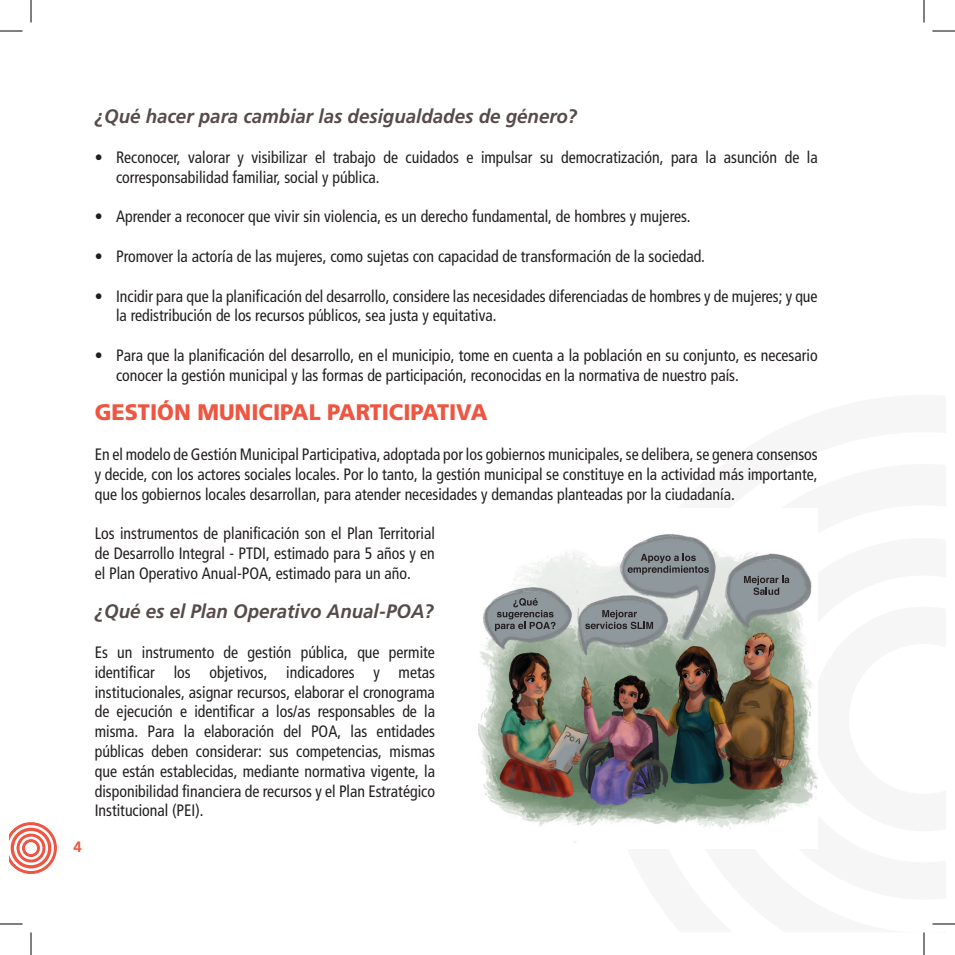
<style>
.page{position:relative;width:955px;height:955px;background:#fff}
.page>*{position:absolute;margin:0;border:0;box-sizing:border-box;transform-origin:0 0}
.t1{font:22.5px "Frutiger LT 75 Blk";color:#ee5642;scale:.96 1}
.t2{font:19.5px "Frutiger LT 66 Bd It";color:#564b4a;scale:.96 1}
.t3{font:16.5px/19.8px "Frutiger LT 57 Cn";color:#231f20;scale:.96 1}
.t4{font:15px "Frutiger LT 65 Bd";color:#ee5642}
</style>
<div class="page">
<svg style="left:10px;top:822px;width:47px;height:52px"></svg>
<img style="left:478px;top:534px;width:334px;height:309px">
<svg style="left:495px;top:598px;width:61px;height:33px"></svg>
<svg style="left:744px;top:576px;width:45px;height:19px"></svg>
<svg style="left:628px;top:554px;width:81px;height:21px"></svg>
<svg style="left:585px;top:610px;width:68px;height:19px"></svg>
<svg style="left:0;top:31px;width:22px;height:1px"></svg>
<svg style="left:932px;top:31px;width:23px;height:1px"></svg>
<svg style="left:0;top:924px;width:22px;height:1px"></svg>
<svg style="left:31px;top:0;width:1px;height:23px"></svg>
<svg style="left:31px;top:932px;width:1px;height:23px"></svg>
<svg style="left:924px;top:0;width:1px;height:23px"></svg>
<p class="t4" style="left:74px;top:838px;width:10px">4</p>
<p class="t2" style="left:95px;top:105px;width:504px">¿Qué hacer para cambiar las desigualdades de género?</p>
<p class="t3" style="left:116px;top:147px;width:732px;text-indent:-21px">• Reconocer, valorar y visibilizar el trabajo de cuidados e impulsar su democratización, para la asunción de la corresponsabilidad familiar, social y pública.</p>
<p class="t3" style="left:95px;top:207px;width:622px">• Aprender a reconocer que vivir sin violencia, es un derecho fundamental, de hombres y mujeres.</p>
<p class="t3" style="left:95px;top:246px;width:637px">• Promover la actoría de las mujeres, como sujetas con capacidad de transformación de la sociedad.</p>
<p class="t3" style="left:116px;top:286px;width:732px;text-indent:-21px">• Incidir para que la planificación del desarrollo, considere las necesidades diferenciadas de hombres y de mujeres; y que la redistribución de los recursos públicos, sea justa y equitativa.</p>
<p class="t3" style="left:116px;top:345px;width:732px;text-indent:-21px">• Para que la planificación del desarrollo, en el municipio, tome en cuenta a la población en su conjunto, es necesario conocer la gestión municipal y las formas de participación, reconocidas en la normativa de nuestro país.</p>
<h1 class="t1" style="left:95px;top:399px;width:411px">GESTIÓN MUNICIPAL PARTICIPATIVA</h1>
<p class="t3" style="left:95px;top:444px;width:755px;text-align:justify">En el modelo de Gestión Municipal Participativa, adoptada por los gobiernos municipales, se delibera, se genera consensos y decide, con los actores sociales locales. Por lo tanto, la gestión municipal se constituye en la actividad más importante, que los gobiernos locales desarrollan, para atender necesidades y demandas planteadas por la ciudadanía.</p>
<p class="t3" style="left:95px;top:524px;width:356px;text-align:justify">Los instrumentos de planificación son el Plan Territorial de Desarrollo Integral - PTDI, estimado para 5 años y en el Plan Operativo Anual-POA, estimado para un año.</p>
<p class="t2" style="left:95px;top:600px;width:355px">¿Qué es el Plan Operativo Anual-POA?</p>
<p class="t3" style="left:95px;top:642px;width:356px;text-align:justify">Es un instrumento de gestión pública, que permite identificar los objetivos, indicadores y metas institucionales, asignar recursos, elaborar el cronograma de ejecución e identificar a los/as responsables de la misma. Para la elaboración del POA, las entidades públicas deben considerar: sus competencias, mismas que están establecidas, mediante normativa vigente, la disponibilidad financiera de recursos y el Plan Estratégico Institucional (PEI).</p>
</div>
